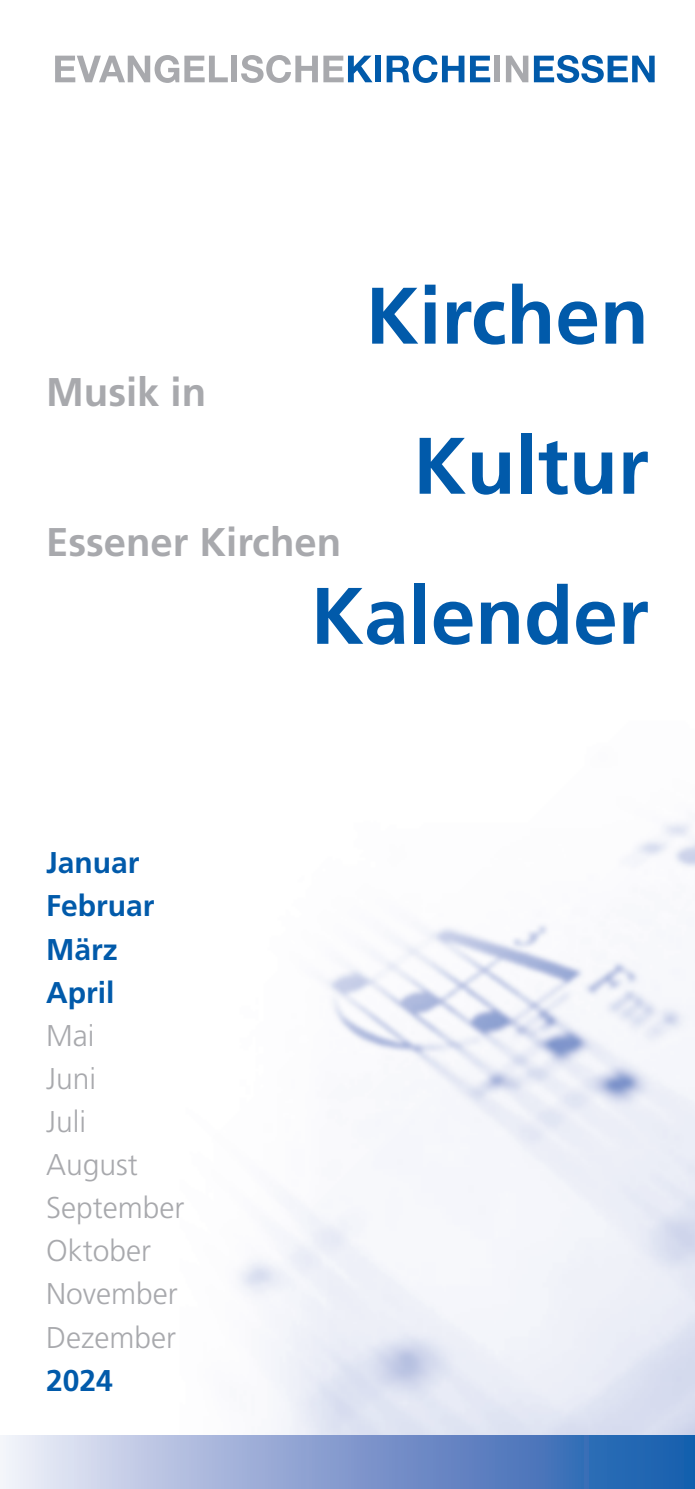
<style>
.page{position:relative;width:695px;height:1489px;background:#fff}
.page>*{position:absolute;margin:0;border:0;box-sizing:border-box;transform-origin:0 0}
.t1{font:700 80px/150px "Frutiger LT Std";color:#015aaa;text-align:right}
.t2{font:700 40px "Frutiger LT Std";color:#a8a9ad}
.t3{font:300 30px/43px "Frutiger LT Std";color:#a8a9ad}
.t4{font:700 30px/43px "Frutiger LT Std";color:#015aaa}
</style>
<div class="page">
<svg style="left:55px;top:55px;width:173px;height:28px"></svg>
<div style="left:231px;top:56px;width:6px;height:26px;background:#a8a9ad"></div>
<svg style="left:241px;top:55px;width:131px;height:28px"></svg>
<div style="left:375px;top:56px;width:6px;height:26px;background:#015aaa"></div>
<svg style="left:386px;top:55px;width:78px;height:28px"></svg>
<svg style="left:470px;top:56px;width:20px;height:26px"></svg>
<div style="left:494px;top:56px;width:6px;height:26px;background:#a8a9ad"></div>
<svg style="left:506px;top:56px;width:22px;height:26px"></svg>
<svg style="left:534px;top:55px;width:120px;height:28px"></svg>
<div style="left:0;top:1435px;width:694px;height:53px;background:linear-gradient(to right,#f0e9f5,#1554aa)"></div>
<h1 class="t1" style="left:311px;top:241px;width:339px">Kirchen<br>Kultur<br>Kalender</h1>
<h2 class="t2" style="left:46px;top:368px;width:162px">Musik in</h2>
<h2 class="t2" style="left:46px;top:518px;width:296px">Essener Kirchen</h2>
<p class="t4" style="left:46px;top:841px;width:110px">Januar<br>Februar<br>März<br>April</p>
<p class="t3" style="left:46px;top:1014px;width:140px">Mai<br>Juni<br>Juli<br>August<br>September<br>Oktober<br>November<br>Dezember</p>
<p class="t4" style="left:46px;top:1358px;width:68px">2024</p>
</div>
